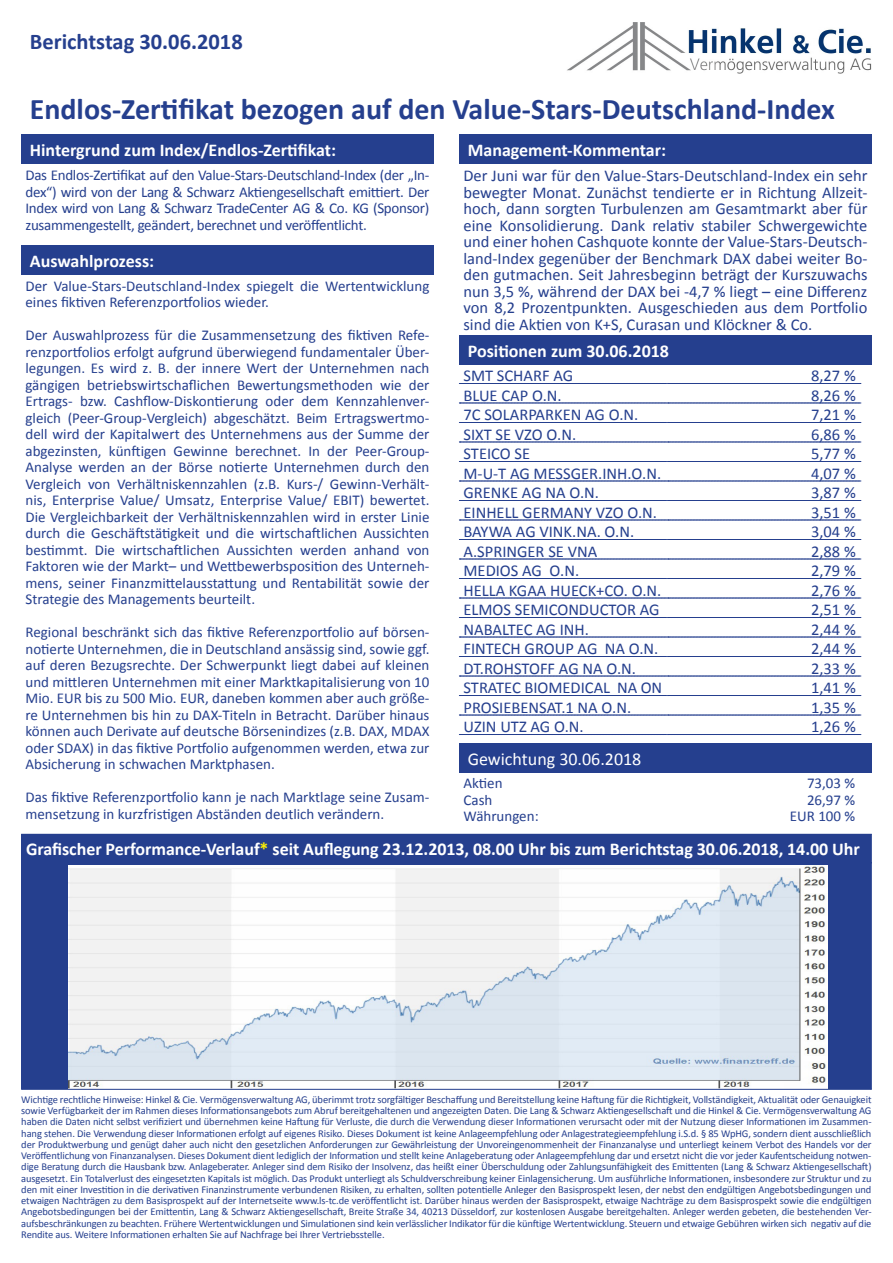
<style>
.page{position:relative;width:893px;height:1263px;background:#fff}
.page>*{position:absolute;margin:0;border:0;box-sizing:border-box;transform-origin:0 0}
.t1{font:700 30px "Calibri";color:#253f8e}
.t2{font:700 22.5px "Calibri";color:#253f8e}
.t3{font:700 18px "Calibri";letter-spacing:-.005em;color:#fff}
.t4{font:18px "Calibri";color:#fff}
.t5{font:16.5px/19.5px "Calibri";color:#253f8e;text-align:justify}
.t6{font:15px/16.5px "Calibri";color:#253f8e;text-align:justify}
.t7{font:10.5px/11.2px "Calibri";letter-spacing:-.01em;color:#253f8e;text-align:justify}
.s1{color:#fff101}
</style>
<div class="page">
<img style="left:567px;top:22px;width:305px;height:51px">
<div style="left:21px;top:134px;width:413px;height:30px;background:#253f8e"></div>
<div style="left:21px;top:246px;width:413px;height:29px;background:#253f8e"></div>
<div style="left:22px;top:862px;width:849px;height:227px;background:#253f8e"></div>
<img style="left:68px;top:865px;width:759px;height:223px">
<div style="left:22px;top:834px;width:849px;height:29px;background:#253f8e"></div>
<div style="left:459px;top:134px;width:413px;height:30px;background:#253f8e"></div>
<div style="left:459px;top:335px;width:413px;height:30px;background:#253f8e"></div>
<div style="left:459px;top:743px;width:413px;height:30px;background:#253f8e"></div>
<svg style="left:459px;top:383px;width:402px;height:1px"></svg>
<svg style="left:459px;top:403px;width:402px;height:1px"></svg>
<svg style="left:459px;top:422px;width:402px;height:1px"></svg>
<svg style="left:459px;top:442px;width:402px;height:1px"></svg>
<svg style="left:459px;top:461px;width:402px;height:1px"></svg>
<svg style="left:459px;top:481px;width:402px;height:1px"></svg>
<svg style="left:459px;top:500px;width:402px;height:1px"></svg>
<svg style="left:459px;top:520px;width:402px;height:1px"></svg>
<svg style="left:459px;top:539px;width:402px;height:1px"></svg>
<svg style="left:459px;top:559px;width:402px;height:1px"></svg>
<svg style="left:459px;top:578px;width:402px;height:1px"></svg>
<svg style="left:459px;top:598px;width:402px;height:1px"></svg>
<svg style="left:459px;top:617px;width:402px;height:1px"></svg>
<svg style="left:459px;top:637px;width:402px;height:1px"></svg>
<svg style="left:459px;top:656px;width:402px;height:1px"></svg>
<svg style="left:459px;top:676px;width:402px;height:1px"></svg>
<svg style="left:459px;top:695px;width:402px;height:1px"></svg>
<svg style="left:459px;top:715px;width:402px;height:1px"></svg>
<svg style="left:459px;top:734px;width:402px;height:1px"></svg>
<h2 class="t2" style="left:30px;top:27px;width:214px">Berichtstag 30.06.2018</h2>
<h1 class="t1" style="left:30px;top:89px;width:807px">Endlos-Zertifikat bezogen auf den Value-Stars-Deutschland-Index</h1>
<h3 class="t3" style="left:30px;top:138px;width:308px">Hintergrund zum Index/Endlos-Zertifikat:</h3>
<p class="t6" style="left:26px;top:167px;width:405px">Das Endlos-Zertifikat auf den Value-Stars-Deutschland-Index (der „In&shy;dex“) wird von der Lang &amp; Schwarz Aktiengesellschaft emittiert. Der Index wird von Lang &amp; Schwarz TradeCenter AG &amp; Co. KG (Sponsor) zusammengestellt, geändert, berechnet und veröffentlicht.</p>
<h3 class="t3" style="left:30px;top:249px;width:126px">Auswahlprozess:</h3>
<h3 class="t6" style="left:26px;top:278px;width:405px">Der Value-Stars-Deutschland-Index spiegelt die Wertentwicklung eines fiktiven Referenzportfolios wieder.</h3>
<p class="t6" style="left:26px;top:327px;width:405px">Der Auswahlprozess für die Zusammensetzung des fiktiven Refe&shy;renzportfolios erfolgt aufgrund überwiegend fundamentaler Über&shy;legungen. Es wird z. B. der innere Wert der Unternehmen nach gängigen betriebswirtschaflichen Bewertungsmethoden wie der Ertrags- bzw. Cashflow-Diskontierung oder dem Kennzahlenver&shy;gleich (Peer-Group-Vergleich) abgeschätzt. Beim Ertragswertmo&shy;dell wird der Kapitalwert des Unternehmens aus der Summe der abgezinsten, künftigen Gewinne berechnet. In der Peer-Group-Analyse werden an der Börse notierte Unternehmen durch den Vergleich von Verhältniskennzahlen (z.B. Kurs-/ Gewinn-Verhält&shy;nis, Enterprise Value/ Umsatz, Enterprise Value/ EBIT) bewertet.<br>Die Vergleichbarkeit der Verhältniskennzahlen wird in erster Linie durch die Geschäftstätigkeit und die wirtschaftlichen Aussichten bestimmt. Die wirtschaftlichen Aussichten werden anhand von Faktoren wie der Markt– und Wettbewerbsposition des Unterneh&shy;mens, seiner Finanzmittelausstattung und Rentabilität sowie der Strategie des Managements beurteilt.</p>
<p class="t6" style="left:26px;top:624px;width:405px">Regional beschränkt sich das fiktive Referenzportfolio auf börsen&shy;notierte Unternehmen, die in Deutschland ansässig sind, sowie ggf. auf deren Bezugsrechte. Der Schwerpunkt liegt dabei auf kleinen und mittleren Unternehmen mit einer Marktkapitalisierung von 10<br>Mio. EUR bis zu 500 Mio. EUR, daneben kommen aber auch größe&shy;re Unternehmen bis hin zu DAX-Titeln in Betracht. Darüber hinaus können auch Derivate auf deutsche Börsenindizes (z.B. DAX, MDAX oder SDAX) in das fiktive Portfolio aufgenommen werden, etwa zur Absicherung in schwachen Marktphasen.</p>
<h3 class="t6" style="left:26px;top:789px;width:405px">Das fiktive Referenzportfolio kann je nach Marktlage seine Zusam&shy;mensetzung in kurzfristigen Abständen deutlich verändern.</h3>
<h3 class="t3" style="left:26px;top:838px;width:835px">Grafischer Performance-Verlauf<span class="s1">*</span> seit Auflegung 23.12.2013, 08.00 Uhr bis zum Berichtstag 30.06.2018, 14.00 Uhr</h3>
<h3 class="t3" style="left:468px;top:138px;width:200px">Management-Kommentar:</h3>
<p class="t5" style="left:463px;top:168px;width:405px;line-height:16.5px">Der Juni war für den Value-Stars-Deutschland-Index ein sehr bewegter Monat. Zunächst tendierte er in Richtung Allzeit&shy;hoch, dann sorgten Turbulenzen am Gesamtmarkt aber für eine Konsolidierung. Dank relativ stabiler Schwergewichte und einer hohen Cashquote konnte der Value-Stars-Deutsch&shy;land-Index gegenüber der Benchmark DAX dabei weiter Bo&shy;den gutmachen. Seit Jahresbeginn beträgt der Kurszuwachs nun 3,5 %, während der DAX bei -4,7 % liegt – eine Differenz von 8,2 Prozentpunkten. Ausgeschieden aus dem Portfolio sind die Aktien von K+S, Curasan und Klöckner &amp; Co.</p>
<h3 class="t3" style="left:468px;top:339px;width:203px">Positionen zum 30.06.2018</h3>
<p class="t5" style="left:463px;top:366px;width:200px;text-align:left">SMT SCHARF AG<br>BLUE CAP O.N.<br>7C SOLARPARKEN AG O.N.<br>SIXT SE VZO O.N.<br>STEICO SE<br>M-U-T AG MESSGER.INH.O.N.<br>GRENKE AG NA O.N.<br>EINHELL GERMANY VZO O.N.<br>BAYWA AG VINK.NA. O.N.<br>A.SPRINGER SE VNA<br>MEDIOS AG O.N.<br>HELLA KGAA HUECK+CO. O.N.<br>ELMOS SEMICONDUCTOR AG<br>NABALTEC AG INH.<br>FINTECH GROUP AG NA O.N.<br>DT.ROHSTOFF AG NA O.N.<br>STRATEC BIOMEDICAL NA ON<br>PROSIEBENSAT.1 NA O.N.<br>UZIN UTZ AG O.N.</p>
<h3 class="t4" style="left:468px;top:748px;width:175px">Gewichtung 30.06.2018</h3>
<h3 class="t6" style="left:463px;top:775px;width:41px">Aktien</h3>
<h3 class="t6" style="left:807px;top:775px;width:50px">73,03 %</h3>
<h3 class="t6" style="left:463px;top:791px;width:30px">Cash</h3>
<h3 class="t6" style="left:807px;top:791px;width:50px">26,97 %</h3>
<h3 class="t6" style="left:463px;top:808px;width:77px">Währungen:</h3>
<h3 class="t6" style="left:790px;top:808px;width:67px">EUR 100 %</h3>
<h3 class="t5" style="left:811px;top:366px;width:46px">8,27 % 8,26 % 7,21 % 6,86 % 5,77 % 4,07 % 3,87 % 3,51 % 3,04 % 2,88 % 2,79 % 2,76 % 2,51 % 2,44 % 2,44 % 2,33 % 1,41 % 1,35 % 1,26 %</h3>
<p class="t7" style="left:21px;top:1094px;width:852px">Wichtige rechtliche Hinweise: Hinkel &amp; Cie. Vermögensverwaltung AG, überimmt trotz sorgfältiger Beschaffung und Bereitstellung keine Haftung für die Richtigkeit, Vollständigkeit, Aktualität oder Genauigkeit sowie Verfügbarkeit der im Rahmen dieses Informationsangebots zum Abruf bereitgehaltenen und angezeigten Daten. Die Lang &amp; Schwarz Aktiengesellschaft und die Hinkel &amp; Cie. Vermögensverwaltung AG haben die Daten nicht selbst verifiziert und übernehmen keine Haftung für Verluste, die durch die Verwendung dieser Informationen verursacht oder mit der Nutzung dieser Informationen im Zusammen&shy;hang stehen. Die Verwendung dieser Informationen erfolgt auf eigenes Risiko. Dieses Dokument ist keine Anlageempfehlung oder Anlagestrategieempfehlung i.S.d. § 85 WpHG, sondern dient ausschließlich der Produktwerbung und genügt daher auch nicht den gesetzlichen Anforderungen zur Gewährleistung der Unvoreingenommenheit der Finanzanalyse und unterliegt keinem Verbot des Handels vor der Veröffentlichung von Finanzanalysen. Dieses Dokument dient lediglich der Information und stellt keine Anlageberatung oder Anlageempfehlung dar und ersetzt nicht die vor jeder Kaufentscheidung notwen&shy;dige Beratung durch die Hausbank bzw. Anlageberater. Anleger sind dem Risiko der Insolvenz, das heißt einer Überschuldung oder Zahlungsunfähigkeit des Emittenten (Lang &amp; Schwarz Aktiengesellschaft) ausgesetzt. Ein Totalverlust des eingesetzten Kapitals ist möglich. Das Produkt unterliegt als Schuldverschreibung keiner Einlagensicherung. Um ausführliche Informationen, insbesondere zur Struktur und zu den mit einer Investition in die derivativen Finanzinstrumente verbundenen Risiken, zu erhalten, sollten potentielle Anleger den Basisprospekt lesen, der nebst den endgültigen Angebotsbedingungen und etwaigen Nachträgen zu dem Basisprospekt auf der Internetseite www.ls-tc.de veröffentlicht ist. Darüber hinaus werden der Basisprospekt, etwaige Nachträge zu dem Basisprospekt sowie die endgültigen Angebotsbedingungen bei der Emittentin, Lang &amp; Schwarz Aktiengesellschaft, Breite Straße 34, 40213 Düsseldorf, zur kostenlosen Ausgabe bereitgehalten. Anleger werden gebeten, die bestehenden Ver&shy;aufsbeschränkungen zu beachten. Frühere Wertentwicklungen und Simulationen sind kein verlässlicher Indikator für die künftige Wertentwicklung. Steuern und etwaige Gebühren wirken sich negativ auf die Rendite aus. Weitere Informationen erhalten Sie auf Nachfrage bei Ihrer Vertriebsstelle.</p>
</div>
